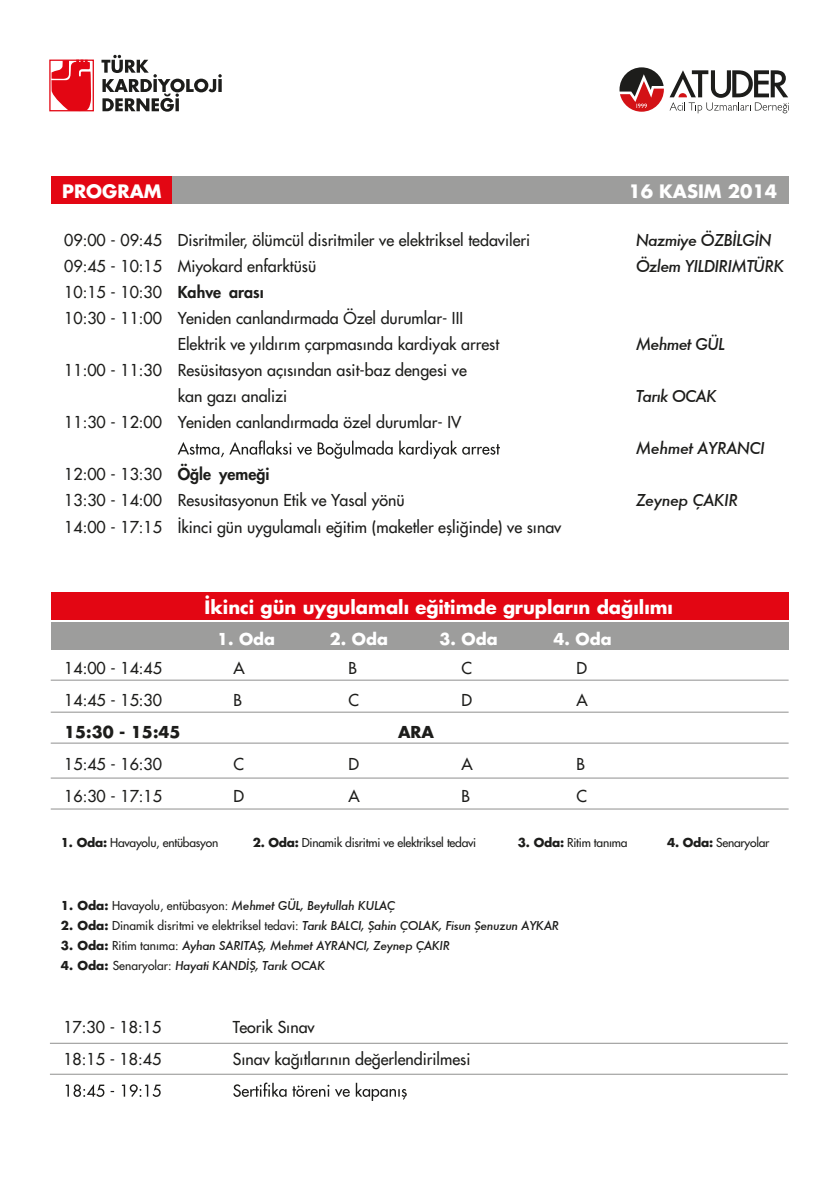
<style>
.page{position:relative;width:840px;height:1191px;background:#fff}
.page>*{position:absolute;margin:0;border:0;box-sizing:border-box;transform-origin:0 0}
.t1{font:18px "Futura Bold Tr";color:#fff}
.t2{font:16px/26px "Futura Normal Tr";color:#1d1d1b}
.t3{font:italic 500 16px/26px "Futura";letter-spacing:-.045em;color:#1d1d1b}
.t4{font:16px "Futura Bold Tr";color:#fff}
.t5{font:16px "Futura Bold Tr";color:#1d1d1b}
.t6{font:italic 500 12px "Futura";letter-spacing:-.03em;color:#1d1d1b}
.t7{font:12px "Futura Normal Tr";letter-spacing:-.02em;color:#1d1d1b}
.s1{font-family:"Futura Heavy Tr"}
.s2{font-family:"Futura Bold Tr"}
.s3{font-family:"Futura Bold Tr";font-weight:400;font-style:normal}
.s4{font-family:"Futura Normal Tr";font-weight:400;font-style:normal}
</style>
<div class="page">
<svg style="left:101px;top:55px;width:120px;height:57px"></svg>
<div style="left:49px;top:60px;width:45px;height:51px;background:#fff;border:1px solid #e30613"></div>
<svg style="left:51px;top:60px;width:40px;height:52px"></svg>
<div style="left:51px;top:176px;width:737px;height:28px;background:#9d9d9c"></div>
<div style="left:51px;top:176px;width:120px;height:28px;background:#e30613"></div>
<svg style="left:177px;top:440px;width:322px;height:19px"></svg>
<div style="left:51px;top:592px;width:737px;height:28px;background:#e30613"></div>
<div style="left:51px;top:622px;width:737px;height:28px;background:#9d9d9c"></div>
<hr style="left:51px;top:679px;width:737px;height:1px;background:#9d9d9c">
<hr style="left:51px;top:711px;width:737px;height:1px;background:#9d9d9c">
<hr style="left:51px;top:742px;width:737px;height:1px;background:#9d9d9c">
<hr style="left:51px;top:777px;width:737px;height:1px;background:#9d9d9c">
<hr style="left:51px;top:808px;width:737px;height:1px;background:#9d9d9c">
<svg style="left:65px;top:1082px;width:341px;height:19px"></svg>
<hr style="left:50px;top:1042px;width:737px;height:1px;background:#9d9d9c">
<hr style="left:50px;top:1073px;width:737px;height:1px;background:#9d9d9c">
<svg style="left:619px;top:67px;width:44px;height:45px"></svg>
<svg style="left:669px;top:70px;width:119px;height:43px"></svg>
<p class="t1" style="left:62px;top:178px;width:101px">PROGRAM</p>
<p class="t2" style="left:64px;top:227px;width:467px">09:00 - 09:45 Disritmiler, ölümcül disritmiler ve elektriksel tedavileri</p>
<p class="t2" style="left:64px;top:253px;width:253px">09:45 - 10:15 Miyokard enfarktüsü</p>
<p class="t2" style="left:64px;top:279px;width:201px">10:15 - 10:30 <span class="s1">Kahve aras›</span></p>
<p class="t2" style="left:64px;top:305px;width:400px">10:30 - 11:00 Yeniden canland›rmada Özel durumlar- III</p>
<p class="t2" style="left:178px;top:331px;width:323px">Elektrik ve y›ld›r›m çarpmas›nda kardiyak arrest</p>
<p class="t2" style="left:64px;top:357px;width:404px">11:00 - 11:30 Resüsitasyon aç›s›ndan asit-baz dengesi ve</p>
<p class="t2" style="left:178px;top:383px;width:111px">kan gaz› analizi</p>
<p class="t2" style="left:64px;top:409px;width:398px">11:30 - 12:00 Yeniden canland›rmada özel durumlar- IV</p>
<p class="t2" style="left:64px;top:461px;width:498px">12:00 - 13:30 <span class="s1">Ö€le yeme€i<br></span>13:30 - 14:00 Resusitasyonun Etik ve Yasal yönü<br>14:00 - 17:15 ‹kinci gün uygulamal› e€itim (maketler eşli€inde) ve s›nav</p>
<p class="t1" style="left:628px;top:178px;width:150px">16 KASIM 2014</p>
<p class="t3" style="left:635px;top:227px;width:150px">Nazmiye ÖZBİLGİN<br>Özlem YILDIRIMTÜRK</p>
<p class="t3" style="left:635px;top:331px;width:91px">Mehmet GÜL</p>
<p class="t3" style="left:635px;top:383px;width:82px">Tarık OCAK</p>
<p class="t3" style="left:635px;top:435px;width:130px">Mehmet AYRANCI</p>
<p class="t3" style="left:635px;top:487px;width:104px">Zeynep ÇAKIR</p>
<p class="t1" style="left:204px;top:595px;width:469px">‹kinci gün uygulamal› e€itimde gruplar›n da€›l›m›</p>
<p class="t4" style="left:217px;top:628px;width:59px">1. Oda</p>
<p class="t4" style="left:330px;top:628px;width:59px">2. Oda</p>
<p class="t4" style="left:439px;top:628px;width:59px">3. Oda</p>
<p class="t4" style="left:553px;top:628px;width:59px">4. Oda</p>
<p class="t2" style="left:64px;top:654px;width:99px">14:00 - 14:45</p>
<p class="t2" style="left:233px;top:654px;width:13px">A</p>
<p class="t2" style="left:348px;top:654px;width:10px">B</p>
<p class="t2" style="left:461px;top:654px;width:12px">C</p>
<p class="t2" style="left:576px;top:654px;width:12px">D</p>
<p class="t2" style="left:64px;top:686px;width:99px">14:45 - 15:30</p>
<p class="t2" style="left:233px;top:686px;width:10px">B</p>
<p class="t2" style="left:348px;top:686px;width:12px">C</p>
<p class="t2" style="left:461px;top:686px;width:12px">D</p>
<p class="t2" style="left:576px;top:686px;width:13px">A</p>
<p class="t5" style="left:64px;top:720px;width:118px">15:30 - 15:45</p>
<p class="t5" style="left:398px;top:720px;width:37px">ARA</p>
<p class="t2" style="left:64px;top:750px;width:99px">15:45 - 16:30</p>
<p class="t2" style="left:233px;top:750px;width:12px">C</p>
<p class="t2" style="left:348px;top:750px;width:12px">D</p>
<p class="t2" style="left:461px;top:750px;width:13px">A</p>
<p class="t2" style="left:576px;top:750px;width:10px">B</p>
<p class="t2" style="left:64px;top:782px;width:99px">16:30 - 17:15</p>
<p class="t2" style="left:233px;top:782px;width:12px">D</p>
<p class="t2" style="left:348px;top:782px;width:13px">A</p>
<p class="t2" style="left:461px;top:782px;width:10px">B</p>
<p class="t2" style="left:576px;top:782px;width:12px">C</p>
<p class="t7" style="left:61px;top:834px;width:159px"><span class="s2">1. Oda:</span> Havayolu, entübasyon</p>
<p class="t7" style="left:252px;top:834px;width:225px"><span class="s2">2. Oda:</span> Dinamik disritmi ve elektriksel tedavi</p>
<p class="t7" style="left:517px;top:834px;width:111px"><span class="s2">3. Oda:</span> Ritim tan›ma</p>
<p class="t7" style="left:666px;top:834px;width:104px"><span class="s2">4. Oda:</span> Senaryolar</p>
<p class="t6" style="left:61px;top:897px;width:335px"><span class="s3">1. Oda:</span> <span class="s4">Havayolu, entübasyon:</span> Mehmet GÜL, Beytullah KULAÇ</p>
<p class="t6" style="left:61px;top:917px;width:499px"><span class="s3">2. Oda:</span> <span class="s4">Dinamik disritmi ve elektriksel tedavi:</span> Tarık BALCI, Şahin ÇOLAK, Fisun Şenuzun AYKAR</p>
<p class="t6" style="left:61px;top:937px;width:390px"><span class="s3">3. Oda:</span> <span class="s4">Ritim tan›ma:</span> Ayhan SARITAŞ, Mehmet AYRANCI, Zeynep ÇAKIR</p>
<p class="t6" style="left:61px;top:956px;width:265px"><span class="s3">4. Oda:</span> <span class="s4">Senaryolar:</span> Hayati KANDİŞ, Tarık OCAK</p>
<p class="t2" style="left:63px;top:1013px;width:99px">17:30 - 18:15</p>
<p class="t2" style="left:232px;top:1013px;width:83px">Teorik S›nav</p>
<p class="t2" style="left:63px;top:1045px;width:99px">18:15 - 18:45</p>
<p class="t2" style="left:232px;top:1045px;width:239px">S›nav kağ›tlar›n›n değerlendirilmesi</p>
</div>
